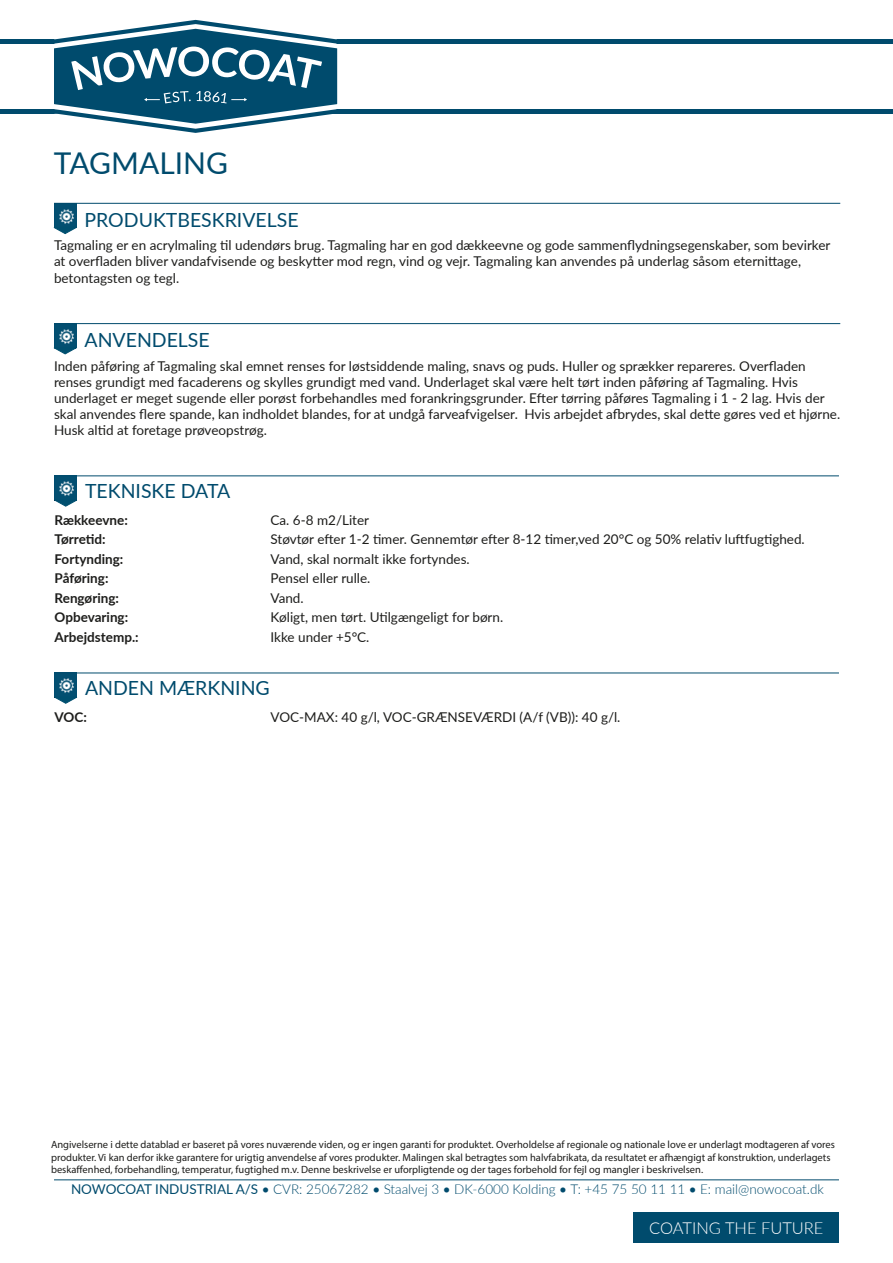
<style>
.page{position:relative;width:893px;height:1263px;background:#fff}
.page>*{position:absolute;margin:0;border:0;box-sizing:border-box;transform-origin:0 0}
.t1{font:30px "Lato";color:#004b6d}
.t2{font:19.5px "Lato";color:#004b6d}
.t3{font:300 16.5px "Lato";color:#fff}
.t4{font:13.5px/16.2px "Lato";color:#1d1d1b}
.t5{font:300 13.5px "Lato";color:#004b6d}
.t6{font:700 13.5px "Lato";color:#1d1d1b}
.t7{font:10.5px/12.6px "Myriad Pro";color:#1d1d1b}
.s1{font-weight:400}
</style>
<div class="page">
<div style="left:0;top:39px;width:893px;height:5px;background:#004b6d"></div>
<hr style="left:0;top:109px;width:893px;height:4px;background:#004b6d">
<svg style="left:54px;top:19px;width:283px;height:114px"></svg>
<img style="left:55px;top:476px;width:22px;height:24px">
<svg style="left:54px;top:500px;width:23px;height:6px"></svg>
<hr style="left:55px;top:475px;width:784px;height:1px;background:#004b6d">
<img style="left:55px;top:674px;width:22px;height:23px">
<svg style="left:54px;top:697px;width:24px;height:7px"></svg>
<hr style="left:55px;top:673px;width:784px;height:1px;background:#004b6d">
<img style="left:54px;top:204px;width:22px;height:23px">
<svg style="left:54px;top:227px;width:23px;height:7px"></svg>
<hr style="left:54px;top:203px;width:786px;height:1px;background:#004b6d">
<img style="left:54px;top:324px;width:22px;height:23px">
<svg style="left:54px;top:347px;width:23px;height:7px"></svg>
<hr style="left:54px;top:323px;width:786px;height:1px;background:#004b6d">
<hr style="left:54px;top:1179px;width:785px;height:1px;background:#004b6d">
<div style="left:633px;top:1212px;width:206px;height:31px;background:#004b6d"></div>
<h1 class="t1" style="left:54px;top:142px;width:175px">TAGMALING</h1>
<h2 class="t2" style="left:84px;top:206px;width:216px">PRODUKTBESKRIVELSE</h2>
<p class="t4" style="left:54px;top:237px;width:778px">Tagmaling er en acrylmaling til udendørs brug. Tagmaling har en god dækkeevne og gode sammenflydningsegenskaber, som bevirker at overfladen bliver vandafvisende og beskytter mod regn, vind og vejr. Tagmaling kan anvendes på underlag såsom eternittage, betontagsten og tegl.</p>
<h2 class="t2" style="left:84px;top:326px;width:127px">ANVENDELSE</h2>
<p class="t4" style="left:54px;top:357px;width:788px">Inden påføring af Tagmaling skal emnet renses for løstsiddende maling, snavs og puds. Huller og sprækker repareres. Overfladen renses grundigt med facaderens og skylles grundigt med vand. Underlaget skal være helt tørt inden påføring af Tagmaling. Hvis underlaget er meget sugende eller porøst forbehandles med forankringsgrunder. Efter tørring påføres Tagmaling i 1 - 2 lag. Hvis der skal anvendes flere spande, kan indholdet blandes, for at undgå farveafvigelser. Hvis arbejdet afbrydes, skal dette gøres ved et hjørne.<br>Husk altid at foretage prøveopstrøg.</p>
<h2 class="t2" style="left:85px;top:477px;width:147px">TEKNISKE DATA</h2>
<p class="t6" style="left:55px;top:510px;width:75px">Rækkeevne:</p>
<p class="t4" style="left:271px;top:511px;width:100px">Ca. 6-8 m2/Liter</p>
<p class="t6" style="left:55px;top:529px;width:53px">Tørretid:</p>
<p class="t4" style="left:271px;top:530px;width:536px">Støvtør efter 1-2 timer. Gennemtør efter 8-12 timer,ved 20°C og 50% relativ luftfugtighed.</p>
<p class="t6" style="left:55px;top:549px;width:70px">Fortynding:</p>
<p class="t4" style="left:271px;top:550px;width:201px">Vand, skal normalt ikke fortyndes.</p>
<p class="t6" style="left:55px;top:568px;width:55px">Påføring:</p>
<p class="t4" style="left:271px;top:569px;width:101px">Pensel eller rulle.</p>
<p class="t6" style="left:55px;top:588px;width:66px">Rengøring:</p>
<p class="t4" style="left:271px;top:589px;width:35px">Vand.</p>
<p class="t6" style="left:55px;top:607px;width:75px">Opbevaring:</p>
<p class="t4" style="left:271px;top:608px;width:234px">Køligt, men tørt. Utilgængeligt for børn.</p>
<p class="t6" style="left:55px;top:627px;width:86px">Arbejdstemp.:</p>
<p class="t4" style="left:271px;top:628px;width:100px">Ikke under +5°C.</p>
<h2 class="t2" style="left:85px;top:674px;width:186px">ANDEN MÆRKNING</h2>
<p class="t6" style="left:55px;top:707px;width:34px">VOC:</p>
<p class="t4" style="left:271px;top:708px;width:351px">VOC-MAX: 40 g/l, VOC-GRÆNSEVÆRDI (A/f (VB)): 40 g/l.</p>
<p class="t7" style="left:51px;top:1138px;width:785px">Angivelserne i dette datablad er baseret på vores nuværende viden, og er ingen garanti for produktet. Overholdelse af regionale og nationale love er underlagt modtageren af vores produkter. Vi kan derfor ikke garantere for urigtig anvendelse af vores produkter. Malingen skal betragtes som halvfabrikata, da resultatet er afhængigt af konstruktion, underlagets beskaffenhed, forbehandling, temperatur, fugtighed m.v. Denne beskrivelse er uforpligtende og der tages forbehold for fejl og mangler i beskrivelsen.</p>
<p class="t5" style="left:71px;top:1180px;width:754px"><span class="s1">NOWOCOAT INDUSTRIAL A/S •</span> CVR: 25067282 <span class="s1">•</span> Staalvej 3 <span class="s1">•</span> DK-6000 Kolding <span class="s1">•</span> T: +45 75 50 11 11 <span class="s1">•</span> E: mail@nowocoat.dk</p>
<p class="t3" style="left:649px;top:1216px;width:176px">COATING THE FUTURE</p>
</div>
